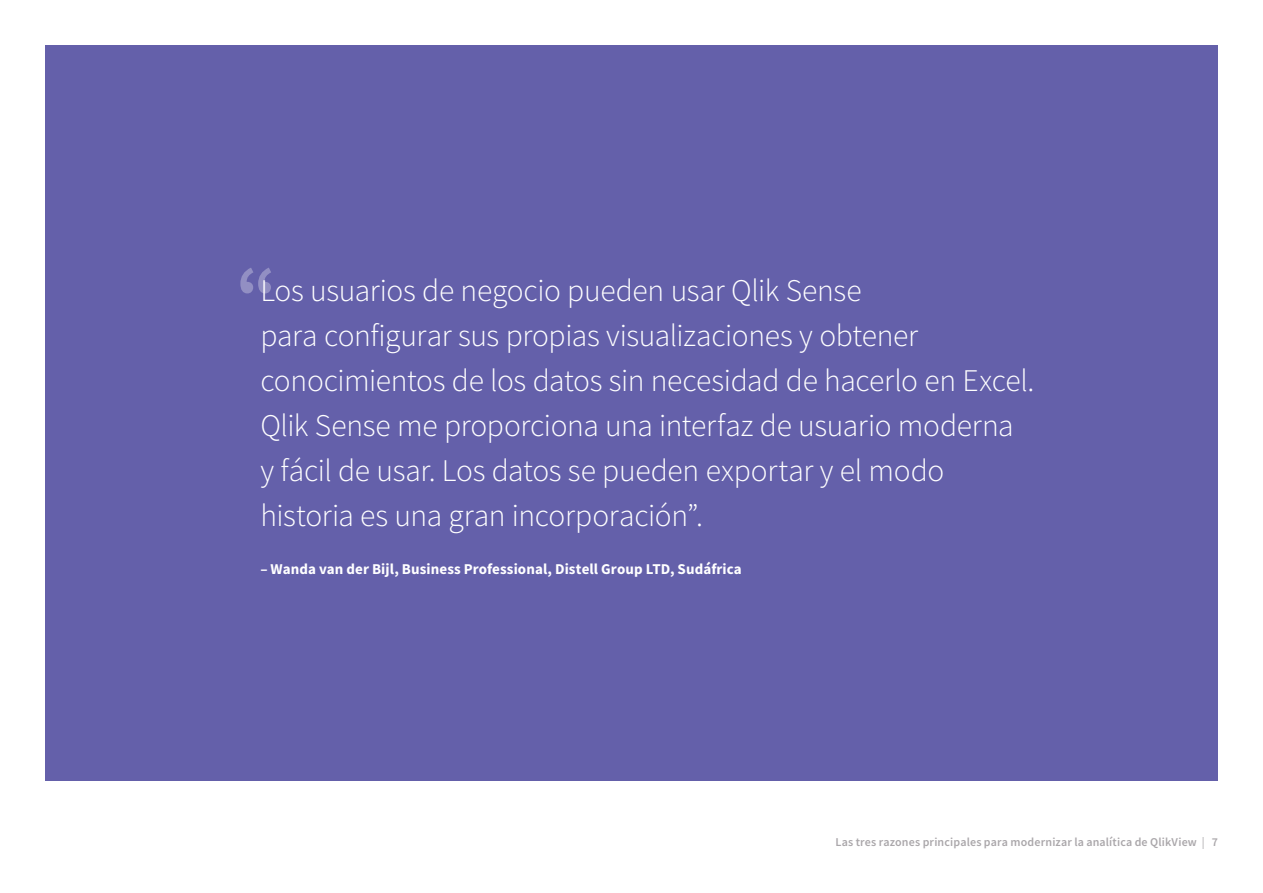
<style>
.page{position:relative;width:1263px;height:893px;background:#fff}
.page>*{position:absolute;margin:0;border:0;box-sizing:border-box;transform-origin:0 0}
.t1{font:700 75px "Source Sans Pro";color:#fff}
.t2{font:300 31.5px/45px "Source Sans Pro";letter-spacing:-.01em;color:#fff}
.t3{font:700 15px "Source Sans Pro";letter-spacing:.005em;color:#fff}
.t4{font:600 12px "Source Sans Pro";letter-spacing:.015em;color:#aaa7aa}
.s1{font-weight:400}
</style>
<div class="page">
<div style="left:45px;top:45px;width:1173px;height:735px;background:#6460aa"></div>
<h1 class="t1" style="left:236px;top:243px;width:42px">“</h1>
<p class="t2" style="left:260px;top:268px;width:776px">Los usuarios de negocio pueden usar Qlik Sense<br>para configurar sus propias visualizaciones y obtener conocimientos de los datos sin necesidad de hacerlo en Excel.<br>Qlik Sense me proporciona una interfaz de usuario moderna y fácil de usar. Los datos se pueden exportar y el modo historia es una gran incorporación”.</p>
<p class="t3" style="left:260px;top:559px;width:483px">– Wanda van der Bijl, Business Professional, Distell Group LTD, Sudáfrica</p>
<p class="t4" style="left:835px;top:834px;width:384px">Las tres razones principales para modernizar la analítica de QlikView <span class="s1">|</span> 7</p>
</div>
